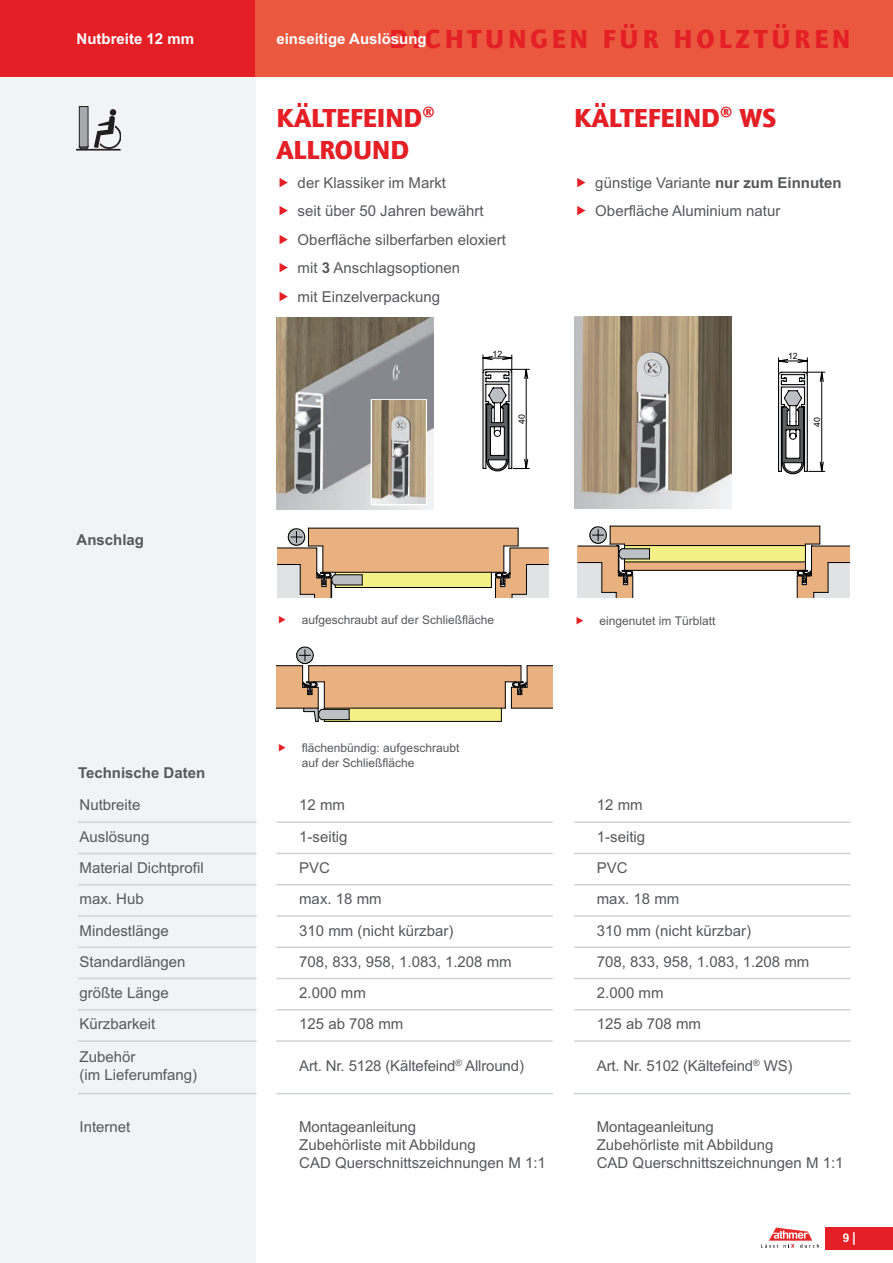
<style>
.page{position:relative;width:893px;height:1263px;background:#fff}
.page>*{position:absolute;margin:0;border:0;box-sizing:border-box;transform-origin:0 0}
.t1{font:900 27px "Quay Sans ITC Std";letter-spacing:.15em;color:#e41f25}
.t2{font:900 27px/32.4px "Quay Sans ITC Std";color:#e41f25}
.t3{font:15px/31.2px "Arial";color:#57585a}
.t4{font:700 15px "Arial";color:#fff}
.t5{font:700 15px "Arial";color:#57585a}
.t6{font:12px/15px "Arial";color:#57585a}
.t7{font:700 12px "Arial";color:#fff}
.t8{font:8.7px "Arial";color:#000}
.s1{font-weight:700}
.s2{font-size:13.5px}
</style>
<div class="page">
<div style="left:0;top:0;width:255px;height:1263px;background:#f2f3f4"></div>
<svg style="left:761px;top:1227px;width:62px;height:21px"></svg>
<div style="left:825px;top:1227px;width:68px;height:22px;background:#e41f25"></div>
<div style="left:0;top:0;width:255px;height:77px;background:#e41f25"></div>
<div style="left:255px;top:0;width:638px;height:77px;background:#e9583f"></div>
<hr style="left:0;top:0;width:1px;height:77px;background:#e9583f">
<img style="left:276px;top:318px;width:158px;height:191px">
<hr style="left:78px;top:821px;width:179px;height:2px;background:#d1d2d4">
<hr style="left:78px;top:853px;width:179px;height:1px;background:#d1d2d4">
<hr style="left:78px;top:884px;width:179px;height:1px;background:#d1d2d4">
<hr style="left:78px;top:915px;width:179px;height:2px;background:#d1d2d4">
<hr style="left:78px;top:946px;width:179px;height:2px;background:#d1d2d4">
<hr style="left:78px;top:978px;width:179px;height:1px;background:#d1d2d4">
<hr style="left:78px;top:1009px;width:179px;height:1px;background:#d1d2d4">
<hr style="left:78px;top:1040px;width:179px;height:2px;background:#d1d2d4">
<hr style="left:78px;top:1093px;width:179px;height:1px;background:#d1d2d4">
<hr style="left:276px;top:821px;width:277px;height:2px;background:#d1d2d4">
<hr style="left:276px;top:853px;width:277px;height:1px;background:#d1d2d4">
<hr style="left:276px;top:884px;width:277px;height:1px;background:#d1d2d4">
<hr style="left:276px;top:915px;width:277px;height:2px;background:#d1d2d4">
<hr style="left:276px;top:946px;width:277px;height:2px;background:#d1d2d4">
<hr style="left:276px;top:978px;width:277px;height:1px;background:#d1d2d4">
<hr style="left:276px;top:1009px;width:277px;height:1px;background:#d1d2d4">
<hr style="left:276px;top:1040px;width:277px;height:2px;background:#d1d2d4">
<hr style="left:276px;top:1093px;width:277px;height:1px;background:#d1d2d4">
<hr style="left:574px;top:821px;width:276px;height:2px;background:#d1d2d4">
<hr style="left:574px;top:853px;width:276px;height:1px;background:#d1d2d4">
<hr style="left:574px;top:884px;width:276px;height:1px;background:#d1d2d4">
<hr style="left:574px;top:915px;width:276px;height:2px;background:#d1d2d4">
<hr style="left:574px;top:946px;width:276px;height:2px;background:#d1d2d4">
<hr style="left:574px;top:978px;width:276px;height:1px;background:#d1d2d4">
<hr style="left:574px;top:1009px;width:276px;height:1px;background:#d1d2d4">
<hr style="left:574px;top:1040px;width:276px;height:2px;background:#d1d2d4">
<hr style="left:574px;top:1093px;width:276px;height:1px;background:#d1d2d4">
<svg style="left:276px;top:646px;width:277px;height:76px"></svg>
<svg style="left:277px;top:527px;width:271px;height:70px;background:#daba94"></svg>
<div style="left:79px;top:144px;width:9px;height:5px;background:#2a2728;border-radius:50%"></div>
<div style="left:79px;top:143px;width:9px;height:6px;border:1px solid #231f20;border-radius:50%"></div>
<div style="left:79px;top:107px;width:9px;height:40px;background:#a8a9ad"></div>
<div style="left:79px;top:107px;width:9px;height:40px;border:1px solid #231f20"></div>
<div style="left:77px;top:149px;width:43px;height:1px;border:1px solid #231f20"></div>
<div style="left:110px;top:109px;width:6px;height:7px;background:#231f20;border-radius:50%"></div>
<svg style="left:94px;top:116px;width:27px;height:33px"></svg>
<div style="left:371px;top:399px;width:56px;height:106px;border:2px solid #fff"></div>
<img style="left:372px;top:401px;width:54px;height:103px">
<img style="left:574px;top:317px;width:157px;height:191px">
<hr style="left:744px;top:499px;width:104px;height:1px;background:#000">
<hr style="left:892px;top:319px;width:1px;height:168px;background:#000">
<svg style="left:892px;top:474px;width:1px;height:13px"></svg>
<svg style="left:778px;top:357px;width:47px;height:118px"></svg>
<hr style="left:450px;top:496px;width:101px;height:1px;background:#000">
<hr style="left:607px;top:331px;width:1px;height:156px;background:#000">
<svg style="left:578px;top:525px;width:272px;height:72px"></svg>
<svg style="left:632px;top:472px;width:1px;height:15px"></svg>
<svg style="left:582px;top:471px;width:2px;height:16px"></svg>
<svg style="left:482px;top:354px;width:48px;height:118px"></svg>
<p class="t4" style="left:89px;top:30px;width:73px">Drehtüren</p>
<h1 class="t1" style="left:276px;top:30px;width:561px">DICHTUNGEN FÜR 15 MM NUTBREITE</h1>
<h1 class="t1" style="left:390px;top:30px;width:462px">DICHTUNGEN FÜR HOLZTÜREN</h1>
<p class="t4" style="left:276px;top:30px;width:152px">einseitige Auslösung</p>
<p class="t4" style="left:77px;top:30px;width:119px">Nutbreite 12 mm</p>
<p class="t5" style="left:77px;top:531px;width:69px">Anschlag</p>
<p class="t5" style="left:78px;top:764px;width:129px">Technische Daten</p>
<p class="t3" style="left:80px;top:790px;width:126px">Nutbreite<br>Auslösung<br>Material Dichtprofil max. Hub<br>Mindestlänge<br>Standardlängen größte Länge<br>Kürzbarkeit</p>
<p class="t3" style="left:80px;top:1048px;width:119px;line-height:18px">Zubehör<br>(im Lieferumfang)</p>
<p class="t3" style="left:80px;top:1111px;width:52px">Internet</p>
<h1 class="t2" style="left:276px;top:104px;width:160px">KÄLTEFEIND®<br>ALLROUND</h1>
<p class="t3" style="left:298px;top:168px;width:210px;line-height:28.5px">der Klassiker im Markt<br>seit über 50 Jahren bewährt<br>Oberfläche silberfarben eloxiert mit <span class="s1">3</span> Anschlagsoptionen<br>mit Einzelverpackung</p>
<p class="t8" style="left:493px;top:349px;width:11px">12</p>
<p class="t8" style="left:517px;top:424px;width:11px;rotate:-90deg">40</p>
<h1 class="t2" style="left:574px;top:104px;width:204px">KÄLTEFEIND® WS</h1>
<p class="t3" style="left:595px;top:168px;width:248px;line-height:28.5px">günstige Variante <span class="s1">nur zum Einnuten<br></span>Oberfläche Aluminium natur</p>
<p class="t8" style="left:788px;top:351px;width:11px">12</p>
<p class="t8" style="left:812px;top:427px;width:11px;rotate:-90deg">40</p>
<p class="t6" style="left:302px;top:612px;width:194px">aufgeschraubt auf der Schließfläche</p>
<p class="t6" style="left:600px;top:613px;width:117px">eingenutet im Türblatt</p>
<p class="t6" style="left:302px;top:740px;width:159px">flächenbündig: aufgeschraubt auf der Schließfläche</p>
<p class="t3" style="left:299px;top:790px;width:214px">12 mm<br>1-seitig<br>PVC<br>max. 18 mm<br>310 mm (nicht kürzbar)<br>708, 833, 958, 1.083, 1.208 mm<br>2.000 mm<br>125 ab 708 mm</p>
<p class="t3" style="left:299px;top:1050px;width:226px">Art. Nr. 5128 (Kältefeind<sup>®</sup> Allround)</p>
<p class="t3" style="left:597px;top:790px;width:214px">12 mm<br>1-seitig<br>PVC<br>max. 18 mm<br>310 mm (nicht kürzbar)<br>708, 833, 958, 1.083, 1.208 mm<br>2.000 mm<br>125 ab 708 mm</p>
<p class="t3" style="left:597px;top:1050px;width:197px">Art. Nr. 5102 (Kältefeind<sup>®</sup> WS)</p>
<p class="t3" style="left:299px;top:1117px;width:248px;line-height:18px">Montageanleitung<br>Zubehörliste mit Abbildung<br>CAD Querschnittszeichnungen M 1:1</p>
<p class="t3" style="left:597px;top:1117px;width:248px;line-height:18px">Montageanleitung<br>Zubehörliste mit Abbildung<br>CAD Querschnittszeichnungen M 1:1</p>
<p class="t7" style="left:843px;top:1231px;width:15px">9<span class="s2">|</span></p>
</div>
